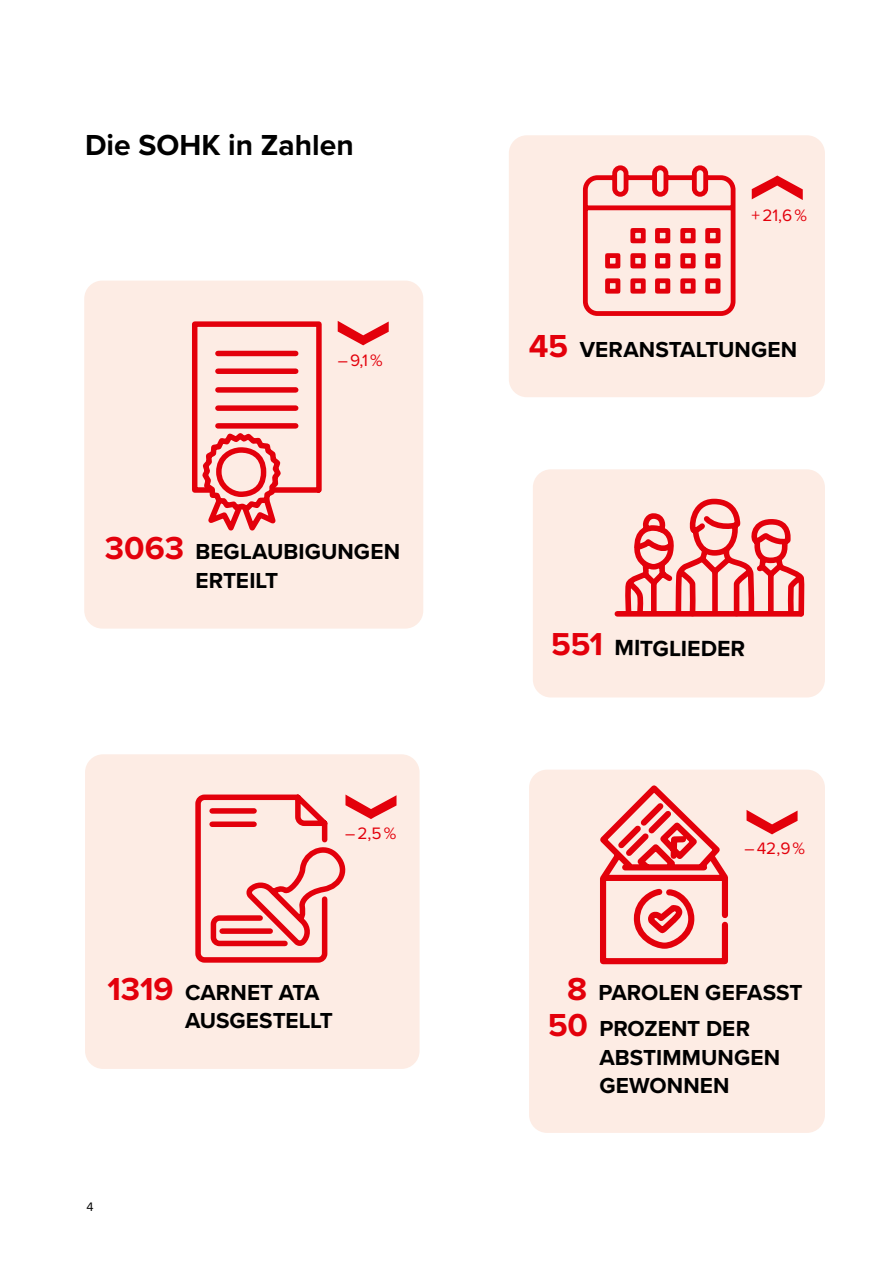
<style>
.page{position:relative;width:893px;height:1263px;background:#fff}
.page>*{position:absolute;margin:0;border:0;box-sizing:border-box;transform-origin:0 0}
.Titel{font:700 30px "Proxima Nova";color:#000}
.GT{font:700 22.8px "Proxima Nova";color:#000}
.GT-2{font:700 22.5px/28.2px "Proxima Nova";color:#000}
.GT-3{font:17.25px "Proxima Nova";color:#e3000b}
.t1{font:12.75px "Proxima Nova";color:#000}
.s1{font-size:33px;color:#e3000b}
</style>
<div class="page">
<div style="left:533px;top:469px;width:292px;height:228px;background:#fdece4;border-radius:18px"></div>
<div style="left:617px;top:611px;width:184px;height:6px;background:#e3000b"></div>
<svg style="left:620px;top:498px;width:185px;height:119px"></svg>
<div style="left:84px;top:281px;width:339px;height:348px;background:#fdece4;border-radius:18px"></div>
<svg style="left:192px;top:321px;width:130px;height:210px"></svg>
<svg style="left:338px;top:321px;width:51px;height:24px"></svg>
<div style="left:509px;top:135px;width:316px;height:262px;background:#fdece4;border-radius:18px"></div>
<svg style="left:582px;top:165px;width:154px;height:151px"></svg>
<svg style="left:752px;top:176px;width:51px;height:24px"></svg>
<div style="left:85px;top:754px;width:335px;height:315px;background:#fdece4;border-radius:18px"></div>
<svg style="left:195px;top:794px;width:201px;height:169px"></svg>
<div style="left:529px;top:770px;width:296px;height:363px;background:#fdece4;border-radius:18px"></div>
<svg style="left:600px;top:785px;width:128px;height:180px"></svg>
<svg style="left:746px;top:810px;width:51px;height:24px"></svg>
<p class="Titel" style="left:85px;top:123px;width:270px">Die SOHK in Zahlen</p>
<p class="GT-3" style="left:338px;top:347px;width:47px">– 9,1 %</p>
<p class="GT-2" style="left:195px;top:537px;width:206px;text-indent:-91px"><span class="s1">3063</span> BEGLAUBIGUNGEN<br>ERTEILT</p>
<p class="GT-3" style="left:345px;top:821px;width:53px">– 2,5 %</p>
<p class="GT-2" style="left:185px;top:978px;width:149px;text-indent:-78px"><span class="s1">1319</span> CARNET ATA<br>AUSGESTELLT</p>
<p class="t1" style="left:86px;top:1197px;width:9px">4</p>
<p class="GT-3" style="left:752px;top:202px;width:57px">+ 21,6 %</p>
<p class="GT-2" style="left:529px;top:334px;width:270px"><span class="s1">45</span> VERANSTALTUNGEN</p>
<p class="GT" style="left:614px;top:631px;width:133px">MITGLIEDER</p>
<p class="GT-3" style="left:744px;top:835px;width:62px">– 42,9 %</p>
<p class="GT-2" style="left:567px;top:977px;width:237px"><span class="s1">8</span> PAROLEN GEFASST</p>
<p class="GT-2" style="left:599px;top:1014px;width:182px;text-indent:-52px"><span class="s1">50</span> PROZENT DER<br>ABSTIMMUNGEN<br>GEWONNEN</p>
</div>
